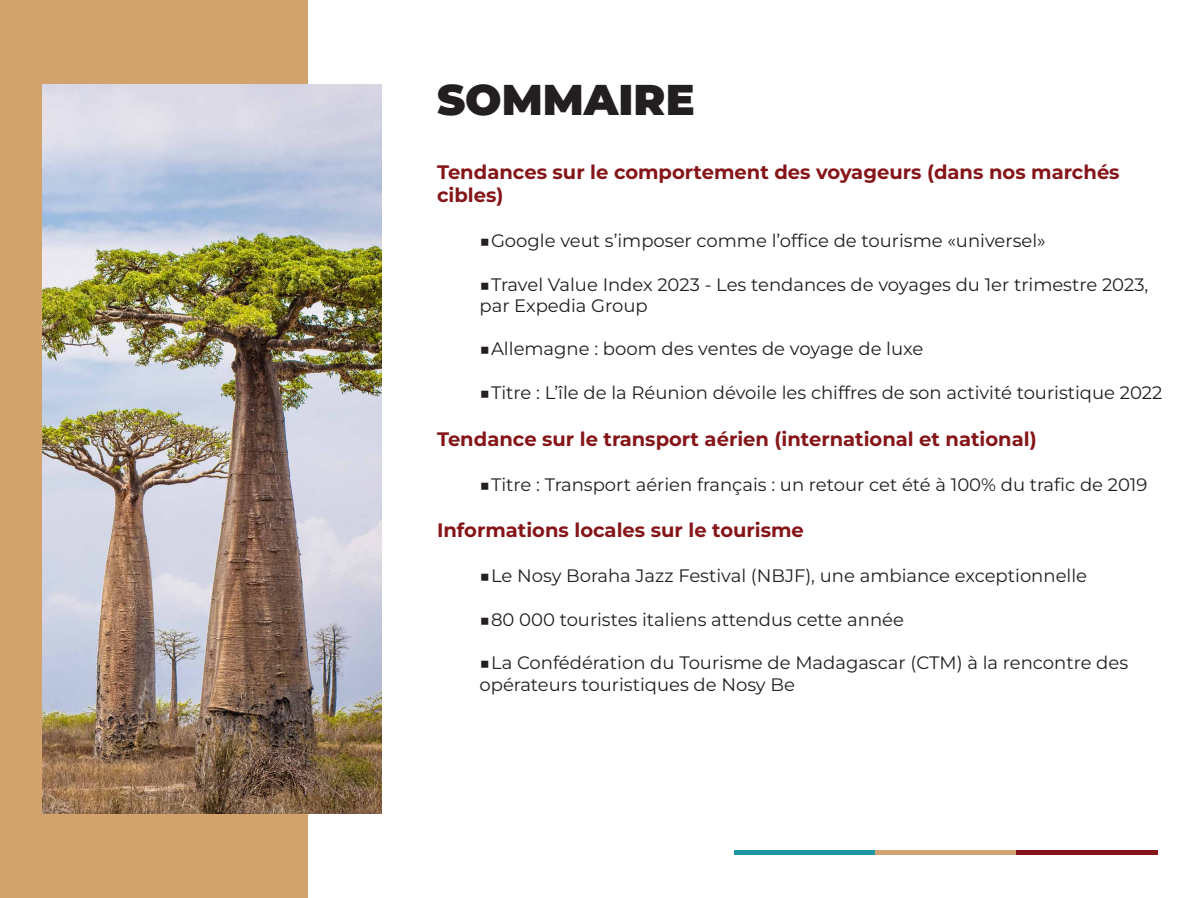
<style>
.page{position:relative;width:1200px;height:898px;background:#fff}
.page>*{position:absolute;margin:0;border:0;box-sizing:border-box;transform-origin:0 0}
.t1{font:900 43.05px "Montserrat";color:#231f20}
.TDM-Niv1{font:700 19.5px/23.4px "Montserrat";color:#851519}
.t2{font:18px/21.6px "Montserrat";color:#231f20}
</style>
<div class="page">
<div style="left:0;top:0;width:308px;height:897px;background:#d2a36d"></div>
<img style="left:43px;top:85px;width:338px;height:728px">
<div style="left:734px;top:850px;width:141px;height:5px;background:#1d97a5"></div>
<div style="left:875px;top:850px;width:141px;height:5px;background:#d1a373"></div>
<div style="left:1016px;top:850px;width:141px;height:5px;background:#851519"></div>
<p class="t1" style="left:437px;top:71px;width:259px">SOMMAIRE</p>
<p class="TDM-Niv1" style="left:437px;top:160px;width:684px">Tendances sur le comportement des voyageurs (dans nos marchés cibles)</p>
<p class="t2" style="left:479px;top:229px;width:567px">■Google veut s’imposer comme l’office de tourisme «universel»</p>
<p class="t2" style="left:479px;top:273px;width:670px">■Travel Value Index 2023 - Les tendances de voyages du 1er trimestre 2023, par Expedia Group</p>
<p class="t2" style="left:479px;top:337px;width:445px">■Allemagne : boom des ventes de voyage de luxe</p>
<p class="t2" style="left:479px;top:381px;width:684px">■Titre : L’île de la Réunion dévoile les chiffres de son activité touristique 2022</p>
<p class="TDM-Niv1" style="left:437px;top:426px;width:601px">Tendance sur le transport aérien (international et national)</p>
<p class="t2" style="left:479px;top:472px;width:669px">■Titre : Transport aérien français : un retour cet été à 100% du trafic de 2019</p>
<p class="TDM-Niv1" style="left:437px;top:518px;width:368px">Informations locales sur le tourisme</p>
<p class="t2" style="left:479px;top:564px;width:609px">■Le Nosy Boraha Jazz Festival (NBJF), une ambiance exceptionnelle</p>
<p class="t2" style="left:479px;top:607px;width:426px">■80 000 touristes italiens attendus cette année</p>
<p class="t2" style="left:479px;top:651px;width:650px">■La Confédération du Tourisme de Madagascar (CTM) à la rencontre des opérateurs touristiques de Nosy Be</p>
</div>
